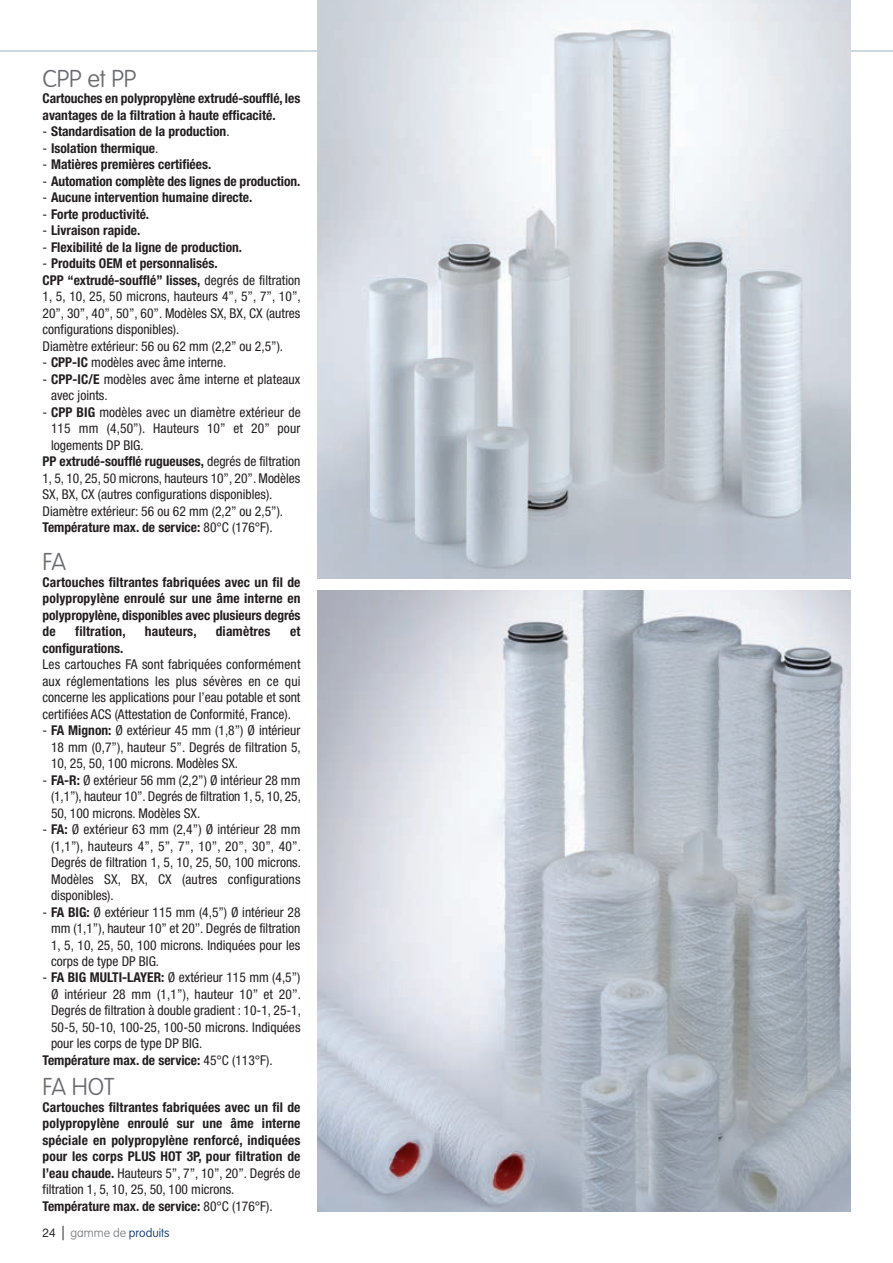
<style>
.page{position:relative;width:893px;height:1263px;background:#fff}
.page>*{position:absolute;margin:0;border:0;box-sizing:border-box;transform-origin:0 0}
.t1{font:100 24px "VAG Rounded";color:#6c6d70}
.t2{font:condensed 13.5px/16.5px "Helvetica Neue";color:#231f20;text-align:justify}
.t3{font:700 condensed 13.5px/16.5px "Helvetica Neue";color:#231f20}
.t4{font:100 12px "VAG Rounded";color:#08357c}
.s1{font-weight:400}
.s2{font-weight:700}
.s3{font-family:"Helvetica Neue";font-weight:400;color:#231f20}
.s4{font-family:"Avant Garde";font-weight:400;font-size:14.4px;color:#231f20}
.s5{color:#808285}
</style>
<div class="page">
<hr style="left:0;top:50px;width:893px;height:2px;background:#cfd8dd">
<img style="left:317px;top:0;width:533px;height:578px">
<img style="left:317px;top:590px;width:533px;height:622px">
<h1 class="t1" style="left:43px;top:64px;width:95px">CPP et PP</h1>
<p class="t3" style="left:43px;top:90px;width:259px">Cartouches en polypropylène extrudé-soufflé, les avantages de la filtration à haute efficacité.</p>
<p class="t3" style="left:43px;top:123px;width:189px"><span class="s1">-</span> Standardisation de la production<span class="s1">.</span></p>
<p class="t3" style="left:43px;top:139px;width:117px"><span class="s1">-</span> Isolation thermique<span class="s1">.</span></p>
<p class="t3" style="left:43px;top:156px;width:170px"><span class="s1">-</span> Matières premières certifiées.</p>
<p class="t3" style="left:43px;top:172px;width:259px"><span class="s1">-</span> Automation complète des lignes de production.</p>
<p class="t3" style="left:43px;top:189px;width:211px"><span class="s1">-</span> Aucune intervention humaine directe.</p>
<p class="t3" style="left:43px;top:205px;width:108px"><span class="s1">-</span> Forte productivité.</p>
<p class="t3" style="left:43px;top:222px;width:99px"><span class="s1">-</span> Livraison rapide.</p>
<p class="t3" style="left:43px;top:238px;width:201px"><span class="s1">-</span> Flexibilité de la ligne de production.</p>
<p class="t2" style="left:43px;top:255px;width:260px;text-align:left">- <span class="s2">Produits OEM et personnalisés.<br>CPP “extrudé-soufflé” lisses,</span> degrés de filtration 1, 5, 10, 25, 50 microns, hauteurs 4”, 5”, 7”, 10”, 20”, 30”, 40”, 50”, 60”. Modèles SX, BX, CX (autres configurations disponibles).<br>Diamètre extérieur: 56 ou 62 mm (2,2” ou 2,5”).</p>
<p class="t2" style="left:43px;top:354px;width:185px">- <span class="s2">CPP-IC</span> modèles avec âme interne.</p>
<p class="t2" style="left:51px;top:370px;width:251px;text-indent:-9px">- <span class="s2">CPP-IC/E</span> modèles avec âme interne et plateaux avec joints.</p>
<p class="t2" style="left:43px;top:403px;width:260px">- <span class="s2">CPP BIG</span> modèles avec un diamètre extérieur de</p>
<p class="t2" style="left:51px;top:420px;width:251px">115 mm (4,50”). Hauteurs 10” et 20” pour</p>
<p class="t2" style="left:51px;top:436px;width:94px">logements DP BIG.</p>
<p class="t3" style="left:43px;top:453px;width:259px">PP extrudé-soufflé rugueuses, <span class="s1">degrés de filtration</span></p>
<p class="t2" style="left:43px;top:469px;width:259px">1, 5, 10, 25, 50 microns, hauteurs 10”, 20”. Modèles</p>
<p class="t2" style="left:43px;top:486px;width:231px">SX, BX, CX (autres configurations disponibles).</p>
<p class="t2" style="left:43px;top:502px;width:242px">Diamètre extérieur: 56 ou 62 mm (2,2” ou 2,5”).</p>
<p class="t3" style="left:43px;top:519px;width:232px">Température max. de service: <span class="s1">80°C (176°F).</span></p>
<h1 class="t1" style="left:43px;top:548px;width:25px">FA</h1>
<p class="t3" style="left:43px;top:573px;width:260px;text-align:justify">Cartouches filtrantes fabriquées avec un fil de polypropylène enroulé sur une âme interne en polypropylène, disponibles avec plusieurs degrés de</p>
<p class="t3" style="left:75px;top:623px;width:52px">filtration,</p>
<p class="t3" style="left:145px;top:623px;width:53px">hauteurs,</p>
<p class="t3" style="left:216px;top:623px;width:56px">diamètres</p>
<p class="t3" style="left:290px;top:623px;width:12px">et</p>
<p class="t3" style="left:43px;top:639px;width:82px">configurations.</p>
<p class="t2" style="left:43px;top:656px;width:259px">Les cartouches FA sont fabriquées conformément aux réglementations les plus sévères en ce qui concerne les applications pour l’eau potable et sont certifiées ACS (Attestation de Conformité, France).</p>
<p class="t2" style="left:51px;top:722px;width:251px;text-indent:-9px">- <span class="s2">FA Mignon:</span> Ø extérieur 45 mm (1,8”) Ø intérieur 18 mm (0,7”), hauteur 5”. Degrés de filtration 5, 10, 25, 50, 100 microns. Modèles SX.</p>
<p class="t2" style="left:51px;top:771px;width:251px;text-indent:-9px">- <span class="s2">FA-R:</span> Ø extérieur 56 mm (2,2”) Ø intérieur 28 mm (1,1”), hauteur 10”. Degrés de filtration 1, 5, 10, 25, 50, 100 microns. Modèles SX.</p>
<p class="t2" style="left:51px;top:821px;width:251px;text-indent:-9px">- <span class="s2">FA:</span> Ø extérieur 63 mm (2,4”) Ø intérieur 28 mm (1,1”), hauteurs 4”, 5”, 7”, 10”, 20”, 30”, 40”.<br>Degrés de filtration 1, 5, 10, 25, 50, 100 microns.<br>Modèles SX, BX, CX (autres configurations disponibles).</p>
<p class="t2" style="left:51px;top:903px;width:251px;text-indent:-9px">- <span class="s2">FA BIG:</span> Ø extérieur 115 mm (4,5”) Ø intérieur 28 mm (1,1”), hauteur 10” et 20’’. Degrés de filtration 1, 5, 10, 25, 50, 100 microns. Indiquées pour les corps de type DP BIG.</p>
<p class="t2" style="left:43px;top:969px;width:259px">- <span class="s2">FA BIG MULTI-LAYER:</span> Ø extérieur 115 mm (4,5”)</p>
<p class="t2" style="left:51px;top:986px;width:251px">Ø intérieur 28 mm (1,1”), hauteur 10” et 20’’.</p>
<p class="t2" style="left:51px;top:1002px;width:251px">Degrés de filtration à double gradient : 10-1, 25-1,</p>
<p class="t2" style="left:51px;top:1019px;width:251px">50-5, 50-10, 100-25, 100-50 microns. Indiquées</p>
<p class="t2" style="left:51px;top:1035px;width:153px">pour les corps de type DP BIG.</p>
<p class="t3" style="left:43px;top:1052px;width:232px">Température max. de service: <span class="s1">45°C (113°F).</span></p>
<h1 class="t1" style="left:43px;top:1073px;width:73px">FA HOT</h1>
<p class="t3" style="left:43px;top:1098px;width:259px">Cartouches filtrantes fabriquées avec un fil de polypropylène enroulé sur une âme interne spéciale en polypropylène renforcé, indiquées pour les corps PLUS HOT 3P, pour filtration de l’eau chaude. <span class="s1">Hauteurs 5”, 7”, 10”, 20”. Degrés de filtration 1, 5, 10, 25, 50, 100 microns.<br></span>Température max. de service: <span class="s1">80°C (176°F).</span></p>
<p class="t4" style="left:43px;top:1226px;width:128px"><span class="s3">24</span> <span class="s4">|</span> <span class="s5">gamme de</span> produits</p>
</div>
